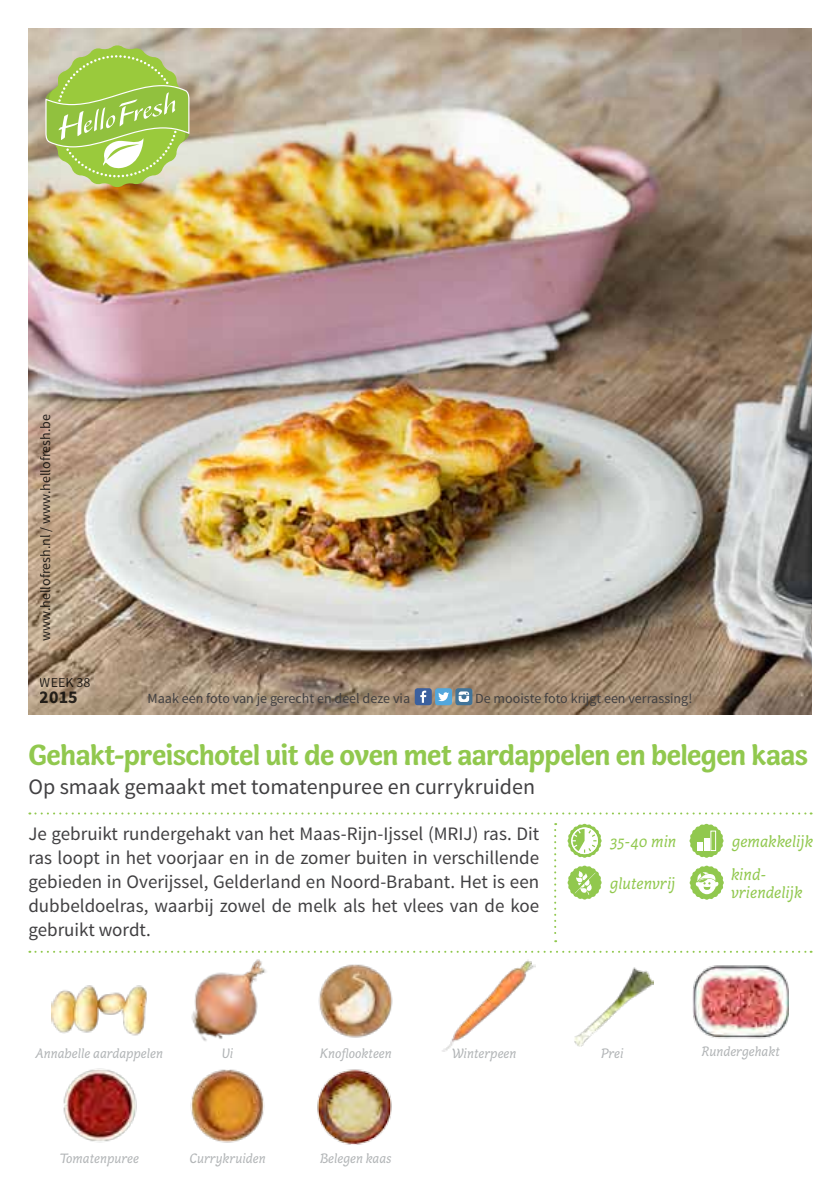
<style>
.page{position:relative;width:840px;height:1191px;background:#fff}
.page>*{position:absolute;margin:0;border:0;box-sizing:border-box;transform-origin:0 0}
.t1{font:700 30px "Capucine Basic";letter-spacing:-.025em;color:#91c84e}
.t2{font:22px "Source Sans Pro";color:#414042}
.t3{font:19px/24px "Source Sans Pro";color:#414042;text-align:justify}
.t4{font:700 18px "Source Sans Pro";color:#000}
.t5{font:italic 17px/18px "Capucine Basic";color:#91c84e}
.t6{font:italic 14px "Capucine Basic";color:#b1b4b6}
.t7{font:14px "Source Sans Pro";color:#414042}
.t8{font:14px "Source Sans Pro";color:#000}
</style>
<div class="page">
<img style="left:28px;top:28px;width:783px;height:686px">
<svg style="left:45px;top:45px;width:144px;height:142px;background:#afcd6f"></svg>
<svg style="left:29px;top:812px;width:782px;height:2px"></svg>
<svg style="left:554px;top:823px;width:2px;height:119px"></svg>
<svg style="left:29px;top:950px;width:782px;height:2px"></svg>
<img style="left:307px;top:952px;width:96px;height:86px">
<img style="left:317px;top:1069px;width:75px;height:76px">
<img style="left:574px;top:967px;width:79px;height:79px">
<img style="left:63px;top:1068px;width:74px;height:75px">
<img style="left:442px;top:960px;width:92px;height:92px">
<img style="left:692px;top:965px;width:96px;height:74px">
<svg style="left:689px;top:823px;width:34px;height:35px"></svg>
<img style="left:179px;top:952px;width:94px;height:89px">
<img style="left:190px;top:1069px;width:75px;height:74px">
<img style="left:51px;top:985px;width:96px;height:51px">
<div style="left:414px;top:688px;width:17px;height:17px;background:#3b609e;border-radius:3px"></div>
<svg style="left:420px;top:690px;width:6px;height:13px"></svg>
<div style="left:455px;top:688px;width:17px;height:17px;background:#417499;border-radius:3px"></div>
<svg style="left:458px;top:691px;width:11px;height:11px"></svg>
<div style="left:435px;top:688px;width:17px;height:17px;background:#53a7dc;border-radius:3px"></div>
<svg style="left:438px;top:692px;width:11px;height:9px"></svg>
<svg style="left:567px;top:865px;width:34px;height:34px"></svg>
<svg style="left:567px;top:823px;width:34px;height:35px"></svg>
<svg style="left:689px;top:865px;width:34px;height:35px"></svg>
<p class="t8" style="left:37px;top:641px;width:228px;rotate:-90deg">www.hellofresh.nl / www.hellofresh.be</p>
<p class="t8" style="left:40px;top:674px;width:52px">WEEK 38</p>
<p class="t4" style="left:40px;top:685px;width:40px">2015</p>
<p class="t7" style="left:147px;top:690px;width:264px">Maak een foto van je gerecht en deel deze via</p>
<p class="t7" style="left:475px;top:690px;width:218px">De mooiste foto krijgt een verrassing!</p>
<h1 class="t1" style="left:28px;top:731px;width:781px">Gehakt-preischotel uit de oven met aardappelen en belegen kaas</h1>
<p class="t2" style="left:28px;top:772px;width:508px">Op smaak gemaakt met tomatenpuree en currykruiden</p>
<p class="t3" style="left:28px;top:822px;width:512px">Je gebruikt rundergehakt van het Maas-Rijn-Ijssel (MRIJ) ras. Dit ras loopt in het voorjaar en in de zomer buiten in verschillende gebieden in Overijssel, Gelderland en Noord-Brabant. Het is een dubbeldoelras, waarbij zowel de melk als het vlees van de koe gebruikt wordt.</p>
<p class="t5" style="left:609px;top:833px;width:68px">35-40 min</p>
<p class="t5" style="left:731px;top:833px;width:83px">gemakkelijk</p>
<p class="t5" style="left:609px;top:875px;width:67px">glutenvrij</p>
<p class="t5" style="left:730px;top:866px;width:73px">kind&shy;vriendelijk</p>
<p class="t6" style="left:35px;top:1043px;width:129px">Annabelle aardappelen</p>
<p class="t6" style="left:451px;top:1043px;width:66px">Winterpeen</p>
<p class="t6" style="left:600px;top:1043px;width:24px">Prei</p>
<p class="t6" style="left:701px;top:1041px;width:80px">Rundergehakt</p>
<p class="t6" style="left:222px;top:1042px;width:13px">Ui</p>
<p class="t6" style="left:320px;top:1042px;width:73px">Knoflookteen</p>
<p class="t6" style="left:60px;top:1148px;width:81px">Tomatenpuree</p>
<p class="t6" style="left:189px;top:1148px;width:78px">Currykruiden</p>
<p class="t6" style="left:320px;top:1148px;width:73px">Belegen kaas</p>
</div>
